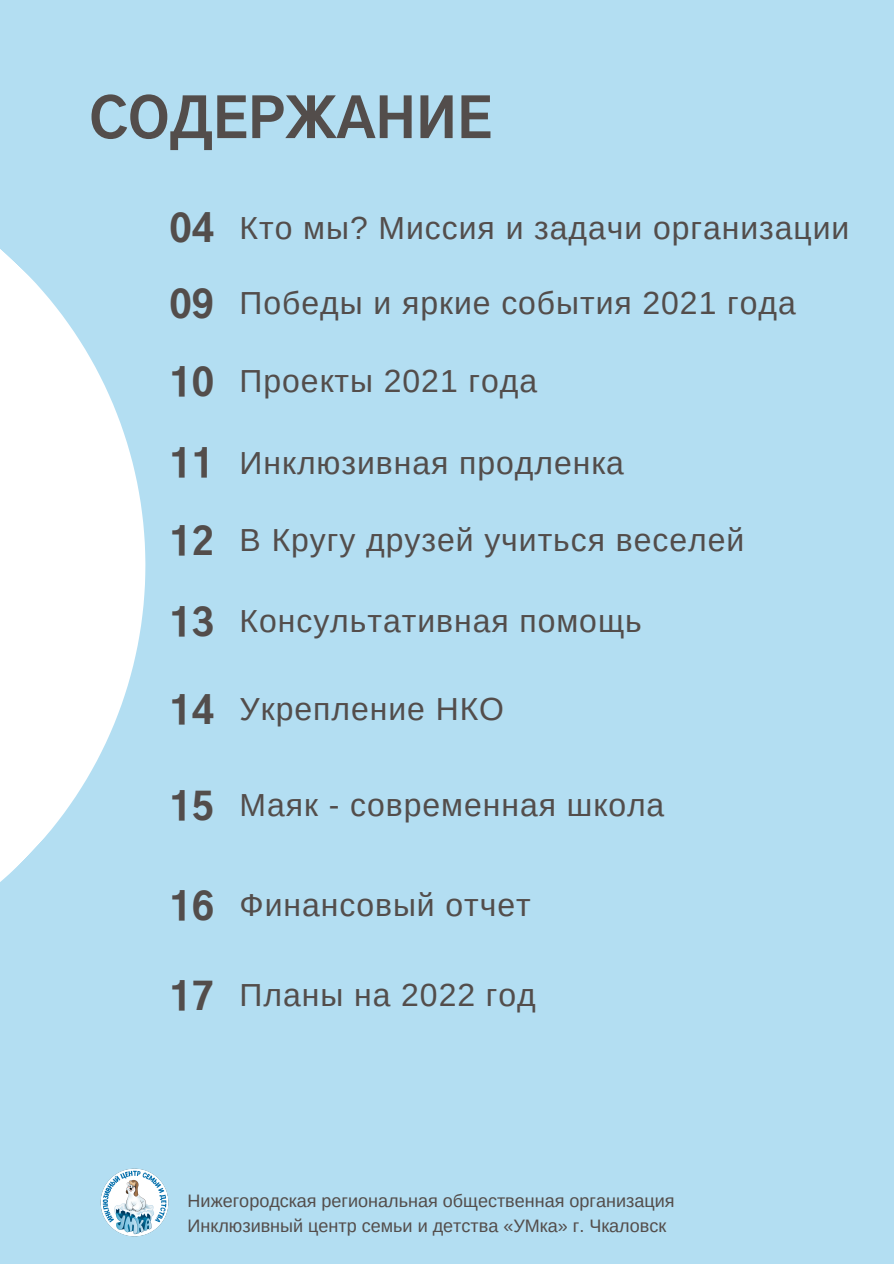
<style>
.page{position:relative;width:894px;height:1264px;background:#fff}
.page>*{position:absolute;margin:0;border:0;box-sizing:border-box;transform-origin:0 0}
.t1{font:800 54.3px "Gothic A1";color:#534d4b}
.t2{font:800 37.5px "Gothic A1";color:#534d4b}
.t3{font:31.95px "Arimo";letter-spacing:.03em;color:#534d4b}
.t4{font:18px/24.8px "Arimo";color:#534d4b}
</style>
<div class="page">
<div style="left:0;top:0;width:893px;height:1263px;background:#b3def2"></div>
<img style="left:100px;top:1168px;width:69px;height:69px">
<svg style="left:0;top:249px;width:146px;height:633px;fill:#fff"></svg>
<p class="t1" style="left:89px;top:95px;width:404px">СОДЕРЖАНИЕ</p>
<p class="t2" style="left:169px;top:212px;width:46px">04</p>
<p class="t3" style="left:239px;top:210px;width:611px">Кто мы? Миссия и задачи организации</p>
<p class="t2" style="left:169px;top:287px;width:46px">09</p>
<p class="t2" style="left:169px;top:366px;width:46px">10</p>
<p class="t3" style="left:239px;top:285px;width:557px">Победы и яркие события 2021 года</p>
<p class="t3" style="left:239px;top:363px;width:299px">Проекты 2021 года</p>
<p class="t2" style="left:169px;top:447px;width:46px">11</p>
<p class="t3" style="left:239px;top:444px;width:386px">Инклюзивная продленка</p>
<p class="t2" style="left:169px;top:524px;width:46px">12</p>
<p class="t3" style="left:239px;top:522px;width:506px">В Кругу друзей учиться веселей</p>
<p class="t2" style="left:169px;top:606px;width:46px">13</p>
<p class="t3" style="left:239px;top:603px;width:403px">Консультативная помощь</p>
<p class="t2" style="left:169px;top:694px;width:46px">14</p>
<p class="t3" style="left:239px;top:691px;width:266px">Укрепление НКО</p>
<p class="t2" style="left:169px;top:789px;width:46px">15</p>
<p class="t3" style="left:239px;top:787px;width:426px">Маяк - современная школа</p>
<p class="t2" style="left:169px;top:889px;width:46px">16</p>
<p class="t3" style="left:239px;top:887px;width:292px">Финансовый отчет</p>
<p class="t2" style="left:169px;top:979px;width:46px">17</p>
<p class="t3" style="left:239px;top:977px;width:297px">Планы на 2022 год</p>
<p class="t4" style="left:187px;top:1188px;width:488px">Нижегородская региональная общественная организация<br>Инклюзивный центр семьи и детства «УМка» г. Чкаловск</p>
</div>
